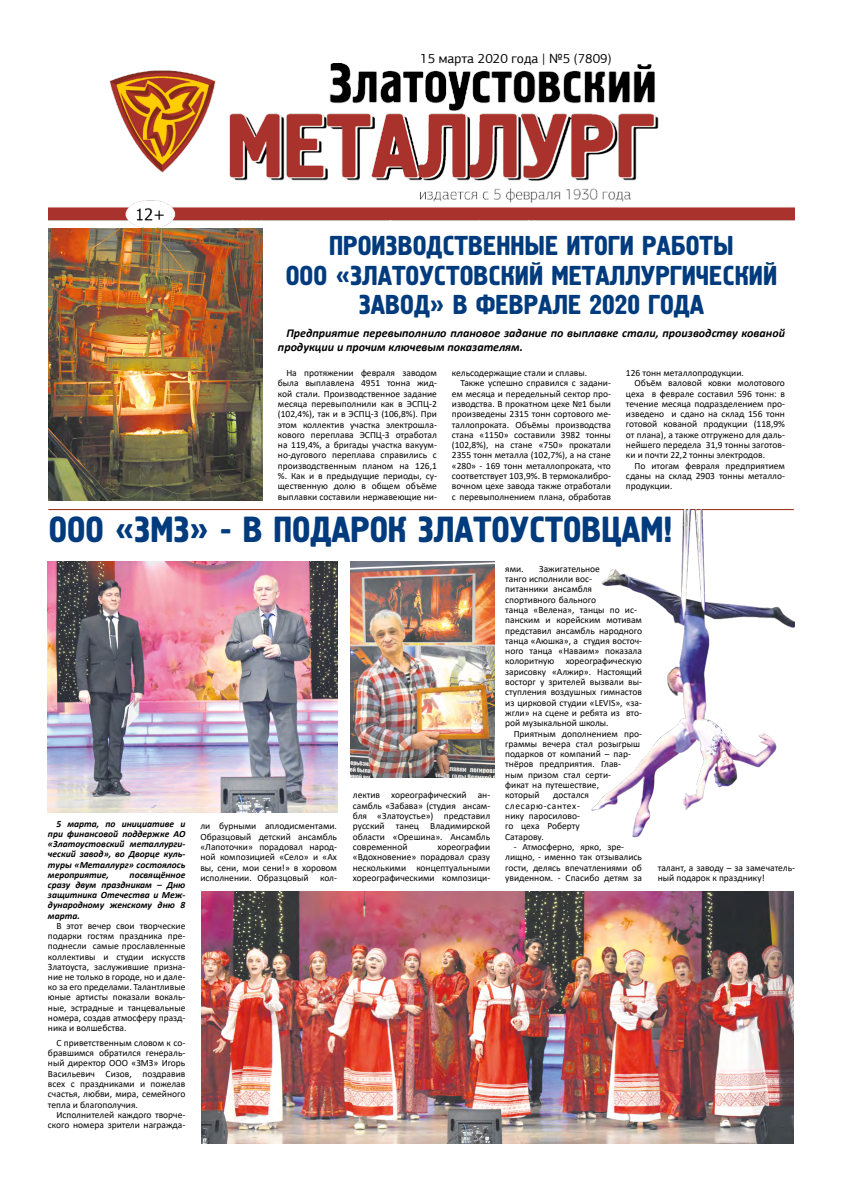
<style>
.page{position:relative;width:842px;height:1191px;background:#fff}
.page>*{position:absolute;margin:0;border:0;box-sizing:border-box;transform-origin:0 0}
.t1{font:36.2px "Hermes";color:#003b7d}
.t2{font:27.3px/29.5px "Hermes";color:#003b7d;text-align:center}
.t3{font:13.4px "PF Agora Sans Pro";color:#000}
.t4{font:italic 700 12px/14px "Calibri";color:#000}
.t5{font:9.5px/10.3px "Calibri";color:#000;text-align:justify}
.t6{font:italic 700 9.5px/10.2px "Calibri";color:#000;text-align:justify}
</style>
<div class="page">
<img style="left:48px;top:64px;width:746px;height:164px">
<hr style="left:49px;top:509px;width:744px;height:1px;background:#98250d">
<img style="left:48px;top:228px;width:215px;height:273px">
<img style="left:47px;top:561px;width:291px;height:251px">
<img style="left:350px;top:561px;width:144px;height:217px">
<img style="left:201px;top:891px;width:592px;height:252px">
<img style="left:584px;top:509px;width:210px;height:329px">
<h3 class="t3" style="left:420px;top:50px;width:193px">15 марта 2020 года | №5 (7809)</h3>
<h2 class="t2" style="left:286px;top:232px;width:493px">ПРОИЗВОДСТВЕННЫЕ ИТОГИ РАБОТЫ<br>ООО «ЗЛАТОУСТОВСКИЙ МЕТАЛЛУРГИЧЕСКИЙ<br>ЗАВОД» В ФЕВРАЛЕ 2020 ГОДА</h2>
<p class="t4" style="left:278px;top:326px;width:509px;text-indent:8px">Предприятие перевыполнило плановое задание по выплавке стали, производству кованой продукции и прочим ключевым показателям.</p>
<p class="t5" style="left:278px;top:367px;width:161px;text-indent:8px">На протяжении февраля заводом была выплавлена 4951 тонна жид&shy;кой стали. Производственное задание месяца перевыполнили как в ЭСПЦ-2 (102,4%), так и в ЭСПЦ-3 (106,8%). При этом коллектив участка электрошла&shy;кового переплава ЭСПЦ-3 отработал на 119,4%, а бригады участка вакуум&shy;но-дугового переплава справились с производственным планом на 126,1 %. Как и в предыдущие периоды, су&shy;щественную долю в общем объёме выплавки составили нержавеющие ни-</p>
<p class="t5" style="left:452px;top:367px;width:137px">кельсодержащие стали и сплавы.</p>
<p class="t5" style="left:460px;top:378px;width:152px">Также успешно справился с задани-</p>
<p class="t5" style="left:452px;top:388px;width:161px">ем месяца и передельный сектор про-</p>
<p class="t5" style="left:452px;top:398px;width:161px">изводства. В прокатном цехе №1 были</p>
<p class="t5" style="left:452px;top:409px;width:161px">произведены 2315 тонн сортового ме-</p>
<p class="t5" style="left:452px;top:419px;width:161px">таллопроката. Объёмы производства</p>
<p class="t5" style="left:452px;top:429px;width:161px">стана «1150» составили 3982 тонны</p>
<p class="t5" style="left:452px;top:439px;width:161px">(102,8%), на стане «750» прокатали</p>
<p class="t5" style="left:452px;top:450px;width:161px">2355 тонн металла (102,7%), а на стане</p>
<p class="t5" style="left:452px;top:460px;width:161px">«280» - 169 тонн металлопроката, что</p>
<p class="t5" style="left:452px;top:470px;width:161px">соответствует 103,9%. В термокалибро-</p>
<p class="t5" style="left:452px;top:481px;width:161px">вочном цехе завода также отработали</p>
<p class="t5" style="left:452px;top:491px;width:161px">с перевыполнением плана, обработав</p>
<p class="t5" style="left:626px;top:367px;width:119px">126 тонн металлопродукции.</p>
<p class="t5" style="left:634px;top:378px;width:152px">Объём валовой ковки молотового</p>
<p class="t5" style="left:626px;top:388px;width:160px">цеха в феврале составил 596 тонн: в</p>
<p class="t5" style="left:626px;top:398px;width:160px">течение месяца подразделением про-</p>
<p class="t5" style="left:626px;top:408px;width:160px">изведено и сдано на склад 156 тонн</p>
<p class="t5" style="left:626px;top:419px;width:160px">готовой кованой продукции (118,9%</p>
<p class="t5" style="left:626px;top:429px;width:160px">от плана), а также отгружено для даль-</p>
<p class="t5" style="left:626px;top:439px;width:160px">нейшего передела 31,9 тонны заготов-</p>
<p class="t5" style="left:626px;top:450px;width:141px">ки и почти 22,2 тонны электродов.</p>
<p class="t5" style="left:634px;top:460px;width:152px">По итогам февраля предприятием</p>
<p class="t5" style="left:626px;top:470px;width:160px">сданы на склад 2903 тонны металло-</p>
<p class="t5" style="left:626px;top:481px;width:48px">продукции.</p>
<h1 class="t1" style="left:49px;top:509px;width:625px">ООО «ЗМЗ» - В ПОДАРОК ЗЛАТОУСТОВЦАМ!</h1>
<p class="t6" style="left:48px;top:818px;width:139px;text-indent:8px">5 марта, по инициативе и при финансовой поддержке АО «Златоустовский металлурги&shy;ческий завод», во Дворце куль&shy;туры «Металлург» состоялось мероприятие,</p>
<p class="t6" style="left:48px;top:869px;width:139px;text-indent:82px">посвящённое сразу двум праздникам – Дню защитника Отечества и Меж&shy;дународному женскому дню 8 марта.</p>
<p class="t5" style="left:48px;top:920px;width:139px;text-indent:8px">В этот вечер свои творческие подарки гостям праздника пре&shy;поднесли самые прославленные коллективы и студии искусств Златоуста, заслужившие призна&shy;ние не только в городе, но и дале&shy;ко за его пределами. Талантливые юные артисты показали вокаль&shy;ные, эстрадные и танцевальные номера, создав атмосферу празд&shy;ника и волшебства.</p>
<p class="t5" style="left:48px;top:1037px;width:139px;text-indent:8px">С приветственным словом к со&shy;бравшимся обратился генераль&shy;ный директор ООО «ЗМЗ» Игорь Васильевич Сизов, поздравив всех с праздниками и пожелав счастья, любви, мира, семейного тепла и благополучия.</p>
<p class="t5" style="left:48px;top:1109px;width:139px;text-align:right">Исполнителей каждого творче&shy;ского номера зрители награжда-</p>
<p class="t5" style="left:200px;top:821px;width:138px">ли бурными аплодисментами.<br>Образцовый детский ансамбль «Лапоточки» порадовал народ&shy;ной композицией «Село» и «Ах вы, сени, мои сени!» в хоровом исполнении. Образцовый кол-</p>
<p class="t5" style="left:353px;top:790px;width:139px">лектив хореографический ан&shy;самбль «Забава» (студия ансам&shy;бля «Златоустье») представил русский танец Владимирской области «Орешина». Ансамбль современной</p>
<p class="t5" style="left:353px;top:841px;width:139px;text-indent:85px">хореографии «Вдохновение» порадовал сразу несколькими концептуальными хореографическими композици-</p>
<p class="t5" style="left:505px;top:563px;width:138px;text-align:left;text-indent:34px">Зажигательное<br>танго исполнили вос-<br>питанники ансамбля спортивного бального<br>танца «Велена», танцы по ис&shy;панским и корейским мотивам представил ансамбль народного танца «Аюшка», а студия восточ&shy;ного танца «Наваим» показала колоритную хореографическую зарисовку «Алжир». Настоящий восторг у зрителей вызвали вы&shy;ступления воздушных гимнастов из цирковой студии «LEVIS», «за&shy;жгли» на сцене и ребята из вто&shy;рой музыкальной школы.</p>
<p class="t5" style="left:505px;top:728px;width:138px;text-align:left;text-indent:8px">Приятным дополнением про&shy;граммы вечера стал розыгрыш подарков от компаний – пар&shy;тнёров предприятия. Глав-<br>ным призом стал серти-<br>фикат на путешествие,<br>который</p>
<p class="t5" style="left:505px;top:563px;width:20px">ями.</p>
<p class="t5" style="left:505px;top:790px;width:85px;text-align:left;text-indent:48px">достался слесарю-сантех&shy;нику паросилово&shy;го цеха Роберту<br>Сатарову.</p>
<p class="t5" style="left:505px;top:841px;width:138px;text-align:left;text-indent:8px">- Атмосферно, ярко, зре&shy;лищно, - именно так отзывались гости, делясь впечатлениями об увиденном. - Спасибо детям за</p>
<p class="t5" style="left:658px;top:862px;width:139px">талант, а заводу – за замечатель&shy;ный подарок к празднику!</p>
</div>
